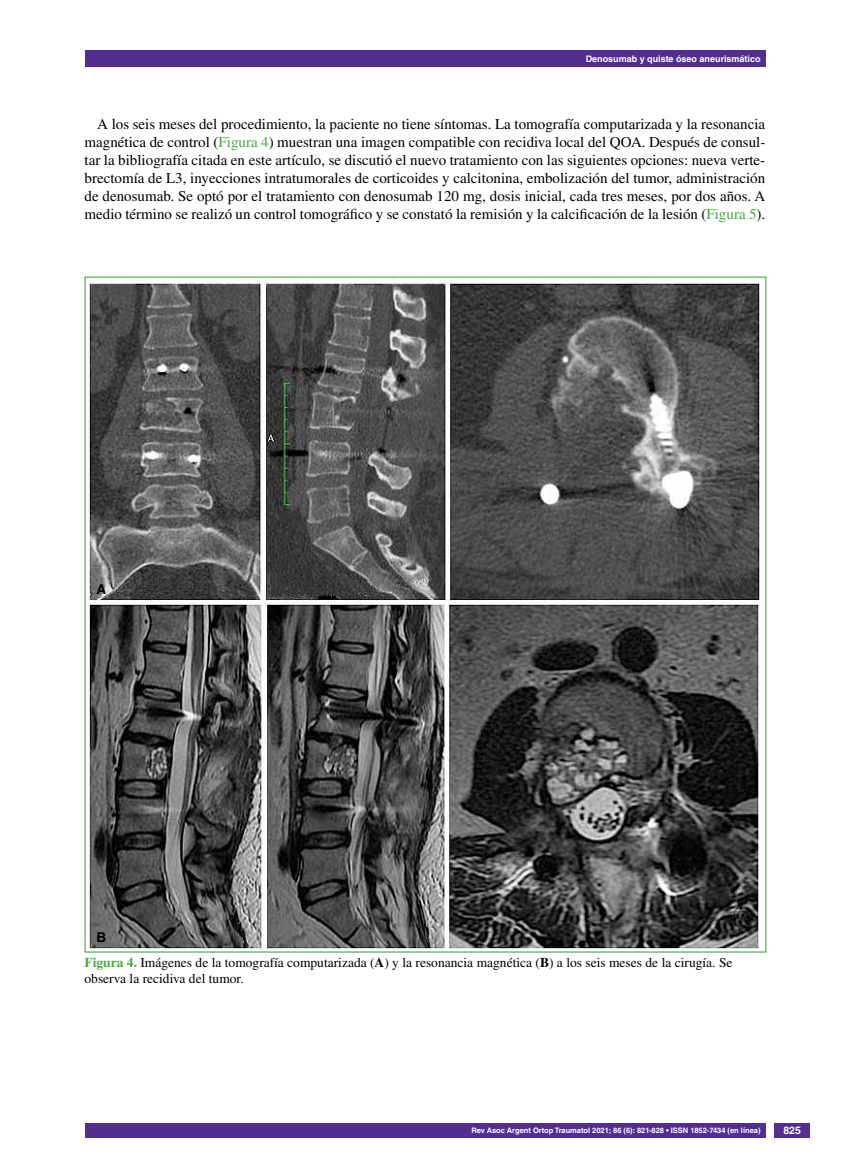
<style>
.page{position:relative;width:851px;height:1170px;background:#fff}
.page>*{position:absolute;margin:0;border:0;box-sizing:border-box;transform-origin:0 0}
.t1{font:15px/18px "Times LT Std";color:#000;text-align:justify}
.t2{font:13.5px/16.2px "Times LT Std";color:#000}
.t3{font:700 13.5px "Helvetica LT Std";color:#000}
.t4{font:700 10.5px "Helvetica LT Std";color:#fff}
.t5{font:700 9px "Helvetica LT Std";color:#fff}
.t6{font:700 7.5px "Helvetica LT Std";color:#fff}
.s1{color:#49a942}
.s2{font-weight:700;color:#49a942}
.s3{font-weight:700}
</style>
<div class="page">
<div style="left:85px;top:50px;width:680px;height:17px;background:#522e91"></div>
<div style="left:85px;top:1123px;width:680px;height:14px;background:#522e91"></div>
<div style="left:774px;top:1123px;width:35px;height:14px;background:#522e91"></div>
<img style="left:86px;top:278px;width:674px;height:672px">
<p class="t5" style="left:585px;top:53px;width:176px">Denosumab y quiste óseo aneurismático</p>
<p class="t1" style="left:84px;top:115px;width:682px;text-indent:13px">A los seis meses del procedimiento, la paciente no tiene síntomas. La tomografía computarizada y la resonancia magnética de control (<span class="s1">Figura 4</span>) muestran una imagen compatible con recidiva local del QOA. Después de consul&shy;tar la bibliografía citada en este artículo, se discutió el nuevo tratamiento con las siguientes opciones: nueva verte&shy;brectomía de L3, inyecciones intratumorales de corticoides y calcitonina, embolización del tumor, administración de denosumab. Se optó por el tratamiento con denosumab 120 mg, dosis inicial, cada tres meses, por dos años. A medio término se realizó un control tomográfico y se constató la remisión y la calcificación de la lesión (<span class="s1">Figura 5</span>).</p>
<p class="t3" style="left:96px;top:580px;width:11px">A</p>
<p class="t3" style="left:96px;top:928px;width:11px">B</p>
<p class="t2" style="left:84px;top:954px;width:649px"><span class="s2">Figura 4.</span> Imágenes de la tomografía computarizada (<span class="s3">A</span>) y la resonancia magnética (<span class="s3">B</span>) a los seis meses de la cirugía. Se observa la recidiva del tumor.</p>
<p class="t6" style="left:471px;top:1125px;width:290px">Rev Asoc Argent Ortop Traumatol 2021; 86 (6): 821-828 • ISSN 1852-7434 (en línea)</p>
<p class="t4" style="left:783px;top:1124px;width:19px">825</p>
</div>
